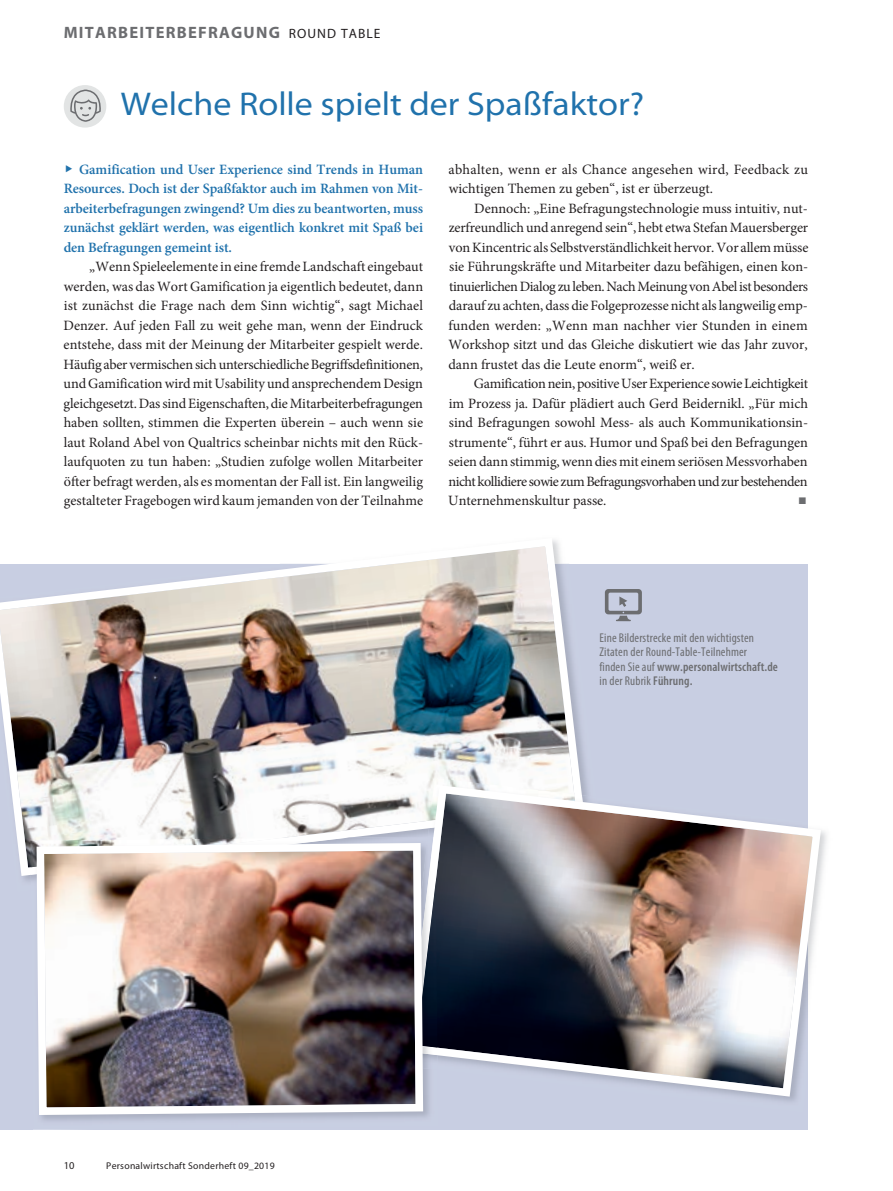
<style>
.page{position:relative;width:893px;height:1191px;background:#fff}
.page>*{position:absolute;margin:0;border:0;box-sizing:border-box;transform-origin:0 0}
.t1{font:semi-expanded 33px "Myriad Pro";color:#2072ac}
.t2{font:700 16.5px "Myriad Pro";letter-spacing:.075em;color:#6c6d70}
.t3{font:14.25px/19.5px "Minion Pro";color:#231f20;text-align:justify}
.t4{font:600 14.25px/19.5px "Minion Pro";letter-spacing:-.005em;color:#2072ac;text-align:justify}
.t5{font:14.25px/19.5px "Minion Pro";letter-spacing:.02em;color:#231f20}
.t6{font:condensed 12.75px/14.2px "Myriad Pro";letter-spacing:.01em;color:#6c6d70}
.t7{font:10.5px "Myriad Pro";color:#231f20}
.t8{font:9.75px "Myriad Pro";letter-spacing:.025em;color:#231f20}
.s1{font-weight:400;font-size:13.5px;color:#231f20}
.s2{font-weight:600}
</style>
<div class="page">
<div style="left:0;top:564px;width:808px;height:565px;background:#c8cee2"></div>
<div style="left:64px;top:85px;width:42px;height:43px;background:#e2e4e4;border-radius:50%"></div>
<svg style="left:70px;top:90px;width:31px;height:32px"></svg>
<img style="left:0;top:540px;width:586px;height:340px">
<img style="left:430px;top:778px;width:145px;height:3px">
<img style="left:404px;top:781px;width:421px;height:319px">
<img style="left:42px;top:1069px;width:396px;height:52px">
<img style="left:31px;top:837px;width:318px;height:38px">
<img style="left:30px;top:838px;width:248px;height:29px">
<img style="left:427px;top:843px;width:11px;height:226px">
<img style="left:408px;top:836px;width:29px;height:219px">
<img style="left:427px;top:880px;width:10px;height:167px">
<img style="left:33px;top:839px;width:394px;height:279px">
<svg style="left:605px;top:589px;width:37px;height:32px"></svg>
<p class="t2" style="left:64px;top:26px;width:318px">MITARBEITERBEFRAGUNG <span class="s1">ROUND TABLE</span></p>
<h1 class="t1" style="left:121px;top:91px;width:525px">Welche Rolle spielt der Spaßfaktor?</h1>
<p class="t4" style="left:64px;top:161px;width:361px">◆ Gamification und User Experience sind Trends in Human Resources. Doch ist der Spaßfaktor auch im Rahmen von Mit&shy;arbeiterbefragungen zwingend? Um dies zu beantworten, muss zunächst geklärt werden, was eigentlich konkret mit Spaß bei den Befragungen gemeint ist.</p>
<p class="t3" style="left:64px;top:258px;width:361px;text-indent:26px">„Wenn Spieleelemente in eine fremde Landschaft eingebaut werden, was das Wort Gamification ja eigentlich bedeutet, dann ist zunächst die Frage nach dem Sinn wichtig“, sagt Michael Denzer. Auf jeden Fall zu weit gehe man, wenn der Eindruck entstehe, dass mit der Meinung der Mitarbeiter gespielt werde.<br>Häufig aber vermischen sich unterschiedliche Begriffsdefinitionen, und Gamification wird mit Usability und ansprechendem Design gleichgesetzt. Das sind Eigenschaften, die Mitarbeiterbefragungen haben sollten, stimmen die Experten überein – auch wenn sie laut Roland Abel von Qualtrics scheinbar nichts mit den Rück&shy;laufquoten zu tun haben: „Studien zufolge wollen Mitarbeiter öfter befragt werden, als es momentan der Fall ist. Ein langweilig gestalteter Fragebogen wird kaum jemanden von der Teilnahme</p>
<p class="t5" style="left:449px;top:161px;width:361px">abhalten, wenn er als Chance angesehen wird, Feedback zu wichtigen Themen zu geben“, ist er überzeugt.</p>
<p class="t3" style="left:448px;top:200px;width:361px;text-indent:26px">Dennoch: „Eine Befragungstechnologie muss intuitiv, nut&shy;zerfreundlich und anregend sein“, hebt etwa Stefan Mauersberger von Kincentric als Selbstverständlichkeit hervor. Vor allem müsse sie Führungskräfte und Mitarbeiter dazu befähigen, einen kon&shy;tinuierlichen Dialog zu leben. Nach Meinung von Abel ist besonders darauf zu achten, dass die Folgeprozesse nicht als langweilig emp&shy;funden werden: „Wenn man nachher vier Stunden in einem Workshop sitzt und das Gleiche diskutiert wie das Jahr zuvor, dann frustet das die Leute enorm“, weiß er.</p>
<p class="t3" style="left:448px;top:375px;width:361px;text-indent:26px">Gamification nein, positive User Experience sowie Leichtigkeit im Prozess ja. Dafür plädiert auch Gerd Beidernikl. „Für mich sind Befragungen sowohl Mess- als auch Kommunikationsin&shy;strumente“, führt er aus. Humor und Spaß bei den Befragungen seien dann stimmig, wenn dies mit einem seriösen Messvorhaben nicht kollidiere sowie zum Befragungsvorhaben und zur bestehenden Unternehmenskultur passe.</p>
<p class="t6" style="left:600px;top:632px;width:180px">Eine Bilderstrecke mit den wichtigsten Zitaten der Round-Table-Teilnehmer<br>finden Sie auf <span class="s2">www.personalwirtschaft.de </span>in der Rubrik <span class="s2">Führung.</span></p>
<p class="t7" style="left:64px;top:1161px;width:12px">10</p>
<p class="t8" style="left:106px;top:1161px;width:170px">Personalwirtschaft Sonderheft 09_2019</p>
</div>
